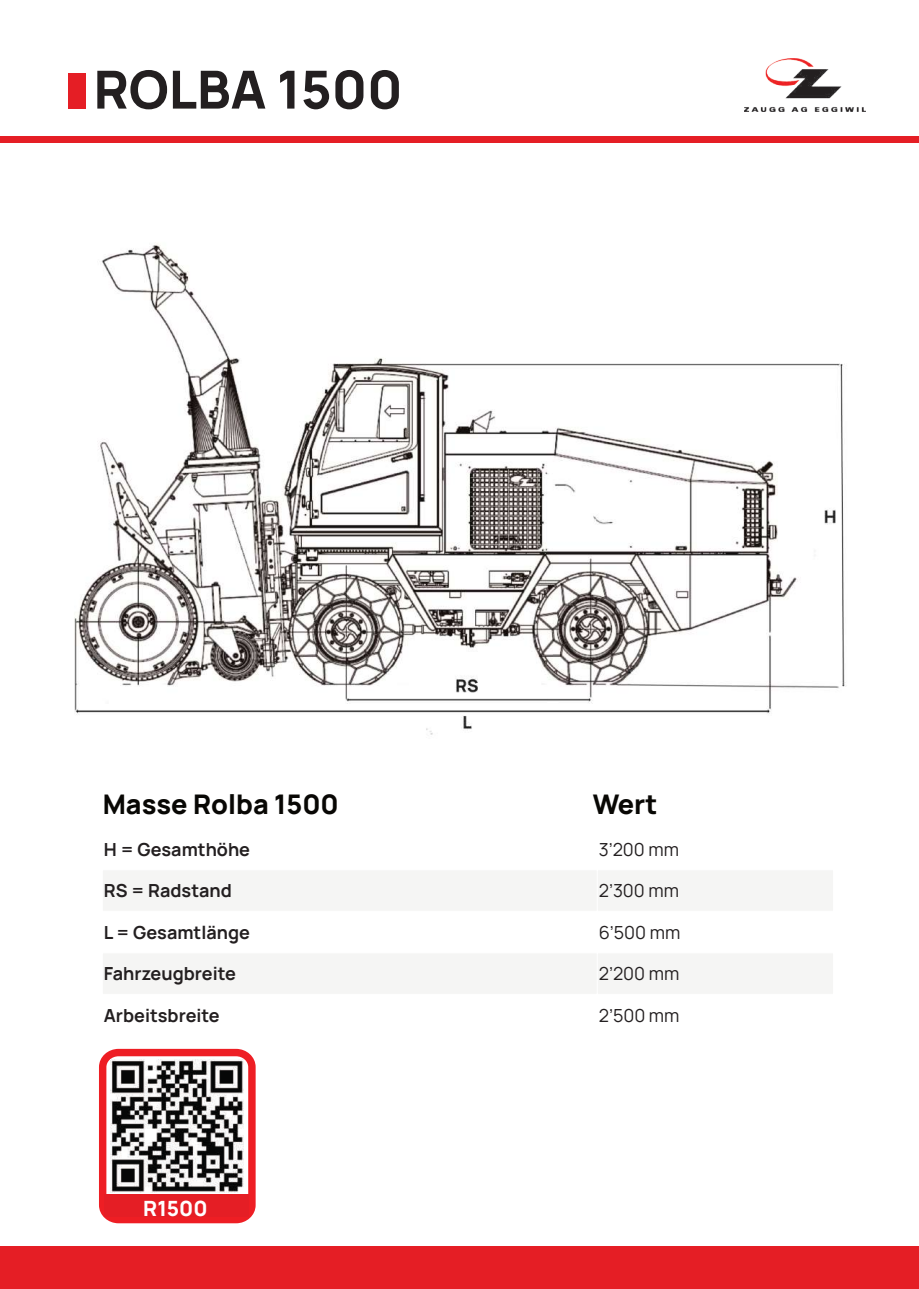
<style>
.page{position:relative;width:919px;height:1289px;background:#fff}
.page>*{position:absolute;margin:0;border:0;box-sizing:border-box;transform-origin:0 0}
.t1{font:800 52.5px "Manrope";color:#231f20}
.t2{font:800 27px "Manrope";color:#080704}
.t3{font:800 21px "Manrope";color:#fff}
.t4{font:700 18px "Manrope";color:#231f20}
.t5{font:18px "Manrope";color:#231f20}
</style>
<div class="page">
<div style="left:99px;top:1048px;width:156px;height:175px;background:#fff;border:7px solid #ee1e24;border-radius:15px"></div>
<div style="left:104px;top:1194px;width:145px;height:22px;background:#e51e25"></div>
<img style="left:744px;top:58px;width:121px;height:54px">
<div style="left:68px;top:73px;width:17px;height:36px;background:#e51e25"></div>
<svg style="left:103px;top:871px;width:730px;height:122px;fill:#f5f5f4"></svg>
<hr style="left:597px;top:828px;width:1px;height:207px;background:#fff">
<hr style="left:102px;top:910px;width:731px;height:1px;background:#fff">
<hr style="left:102px;top:952px;width:731px;height:1px;background:#fff">
<div style="left:0;top:1245px;width:918px;height:43px;background:#e51e25"></div>
<div style="left:0;top:136px;width:918px;height:7px;background:#e51e25"></div>
<img style="left:74px;top:243px;width:772px;height:492px">
<img style="left:111px;top:1059px;width:133px;height:133px">
<h1 class="t1" style="left:94px;top:53px;width:310px">ROLBA 1500</h1>
<h2 class="t2" style="left:103px;top:785px;width:237px">Masse Rolba 1500</h2>
<h2 class="t2" style="left:592px;top:785px;width:66px">Wert</h2>
<p class="t4" style="left:104px;top:836px;width:148px">H = Gesamthöhe</p>
<p class="t5" style="left:598px;top:836px;width:82px">3’200 mm</p>
<p class="t4" style="left:104px;top:878px;width:129px">RS = Radstand</p>
<p class="t5" style="left:598px;top:878px;width:82px">2’300 mm</p>
<p class="t4" style="left:104px;top:919px;width:148px">L = Gesamtlänge</p>
<p class="t5" style="left:598px;top:919px;width:83px">6’500 mm</p>
<p class="t4" style="left:104px;top:961px;width:134px">Fahrzeugbreite</p>
<p class="t5" style="left:598px;top:961px;width:82px">2’200 mm</p>
<p class="t4" style="left:104px;top:1002px;width:117px">Arbeitsbreite</p>
<p class="t5" style="left:598px;top:1002px;width:82px">2’500 mm</p>
<p class="t3" style="left:143px;top:1193px;width:66px">R1500</p>
</div>
